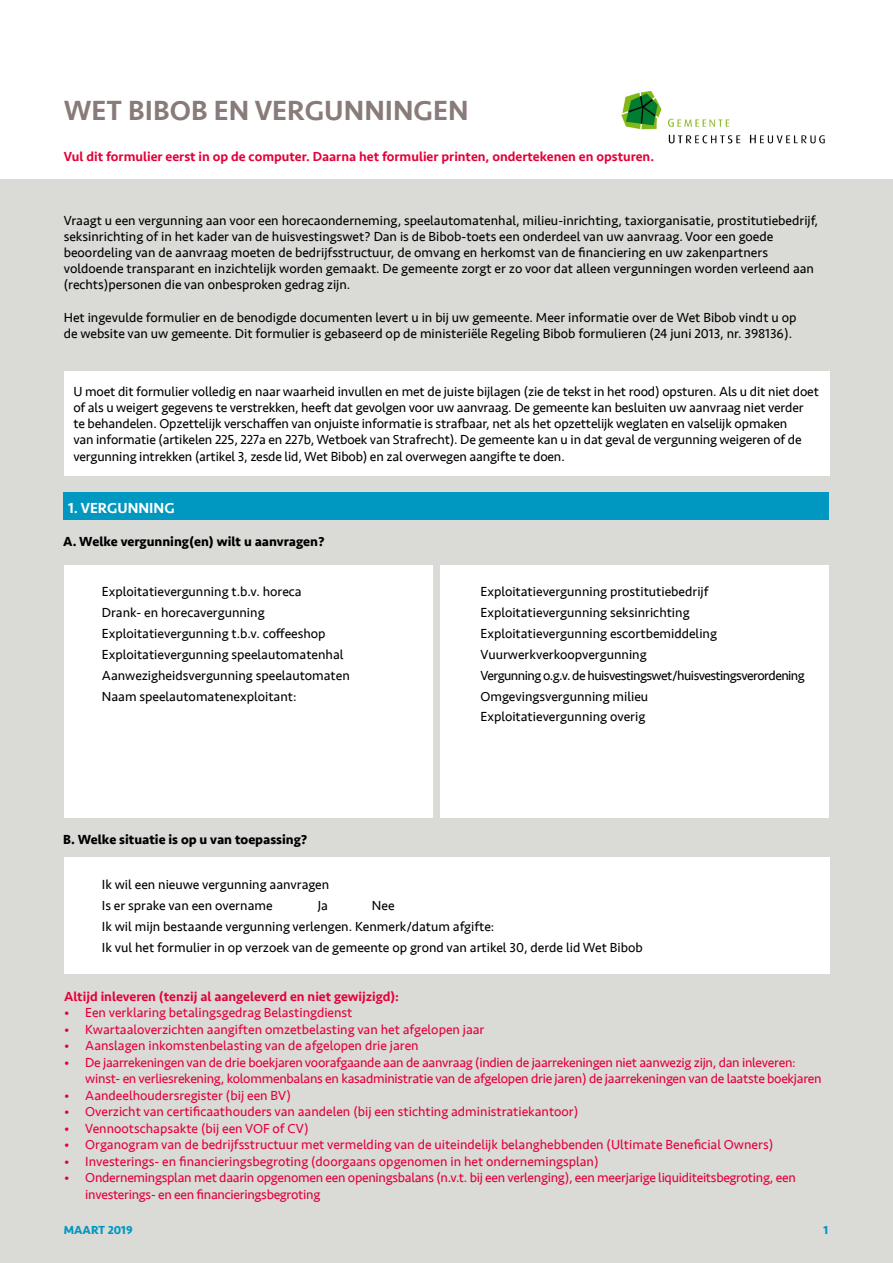
<style>
.page{position:relative;width:893px;height:1263px;background:#fff}
.page>*{position:absolute;margin:0;border:0;box-sizing:border-box;transform-origin:0 0}
.t1{font:500 28.5px "Seravek";color:#887b7a}
.Kopje_in_blauw_kader{font:500 15px "Seravek";color:#fff}
.Platte_Tekst_-_tabel{font:13.5px/16.2px "Seravek";color:#000}
.t2{font:13.5px/16.5px "Seravek";letter-spacing:-.005em;color:#e4003a}
.Platte_Tekst{font:500 13.5px "Seravek";color:#e4003a}
.Platte_Tekst_-_tabel-2{font:700 13.5px "Seravek";color:#000}
.Platte_Tekst_-_tabel-3{font:13.5px "Seravek";letter-spacing:-.04em;color:#000}
.Platte_Tekst_-_tabel-4{font:700 12px "Seravek";color:#0098c1}
</style>
<div class="page">
<img style="left:621px;top:90px;width:204px;height:54px">
<div style="left:0;top:180px;width:893px;height:1083px;background:#dadad7"></div>
<div style="left:64px;top:372px;width:765px;height:104px;background:#fff"></div>
<div style="left:64px;top:492px;width:765px;height:27px;background:#0098c1"></div>
<div style="left:64px;top:565px;width:368px;height:252px;background:#fff"></div>
<div style="left:441px;top:565px;width:388px;height:252px;background:#fff"></div>
<div style="left:64px;top:858px;width:765px;height:116px;background:#fff"></div>
<p class="t1" style="left:64px;top:93px;width:406px">WET BIBOB EN VERGUNNINGEN</p>
<p class="Platte_Tekst" style="left:64px;top:148px;width:592px">Vul dit formulier eerst in op de computer. Daarna het formulier printen, ondertekenen en opsturen.</p>
<p class="Platte_Tekst_-_tabel" style="left:64px;top:212px;width:756px">Vraagt u een vergunning aan voor een horecaonderneming, speelautomatenhal, milieu-inrichting, taxiorganisatie, prostitutiebedrijf, seksinrichting of in het kader van de huisvestingswet? Dan is de Bibob-toets een onderdeel van uw aanvraag. Voor een goede beoordeling van de aanvraag moeten de bedrijfsstructuur, de omvang en herkomst van de financiering en uw zakenpartners voldoende transparant en inzichtelijk worden gemaakt. De gemeente zorgt er zo voor dat alleen vergunningen worden verleend aan (rechts)personen die van onbesproken gedrag zijn.</p>
<p class="Platte_Tekst_-_tabel" style="left:64px;top:309px;width:734px">Het ingevulde formulier en de benodigde documenten levert u in bij uw gemeente. Meer informatie over de Wet Bibob vindt u op de website van uw gemeente. Dit formulier is gebaseerd op de ministeriële Regeling Bibob formulieren (24 juni 2013, nr. 398136).</p>
<p class="Platte_Tekst_-_tabel" style="left:73px;top:383px;width:747px">U moet dit formulier volledig en naar waarheid invullen en met de juiste bijlagen (zie de tekst in het rood) opsturen. Als u dit niet doet of als u weigert gegevens te verstrekken, heeft dat gevolgen voor uw aanvraag. De gemeente kan besluiten uw aanvraag niet verder<br>te behandelen. Opzettelijk verschaffen van onjuiste informatie is strafbaar, net als het opzettelijk weglaten en valselijk opmaken<br>van informatie (artikelen 225, 227a en 227b, Wetboek van Strafrecht). De gemeente kan u in dat geval de vergunning weigeren of de vergunning intrekken (artikel 3, zesde lid, Wet Bibob) en zal overwegen aangifte te doen.</p>
<p class="Kopje_in_blauw_kader" style="left:68px;top:498px;width:108px">1. VERGUNNING</p>
<p class="Platte_Tekst_-_tabel-2" style="left:63px;top:531px;width:263px">A. Welke vergunning(en) wilt u aanvragen?</p>
<p class="Platte_Tekst_-_tabel" style="left:102px;top:584px;width:201px">Exploitatievergunning t.b.v. horeca</p>
<p class="Platte_Tekst_-_tabel" style="left:102px;top:605px;width:164px">Drank- en horecavergunning</p>
<p class="Platte_Tekst_-_tabel" style="left:102px;top:626px;width:225px">Exploitatievergunning t.b.v. coffeeshop</p>
<p class="Platte_Tekst_-_tabel" style="left:102px;top:647px;width:243px">Exploitatievergunning speelautomatenhal</p>
<p class="Platte_Tekst_-_tabel" style="left:102px;top:668px;width:249px">Aanwezigheidsvergunning speelautomaten</p>
<p class="Platte_Tekst_-_tabel" style="left:102px;top:689px;width:196px">Naam speelautomatenexploitant:</p>
<p class="Platte_Tekst_-_tabel" style="left:480px;top:584px;width:230px">Exploitatievergunning prostitutiebedrijf</p>
<p class="Platte_Tekst_-_tabel" style="left:480px;top:605px;width:211px">Exploitatievergunning seksinrichting</p>
<p class="Platte_Tekst_-_tabel" style="left:480px;top:625px;width:238px">Exploitatievergunning escortbemiddeling</p>
<p class="Platte_Tekst_-_tabel" style="left:480px;top:646px;width:168px">Vuurwerkverkoopvergunning</p>
<p class="Platte_Tekst_-_tabel-3" style="left:480px;top:665px;width:326px">Vergunning o.g.v. de huisvestingswet/huisvestingsverordening</p>
<p class="Platte_Tekst_-_tabel" style="left:480px;top:688px;width:169px">Omgevingsvergunning milieu</p>
<p class="Platte_Tekst_-_tabel" style="left:480px;top:709px;width:166px">Exploitatievergunning overig</p>
<p class="Platte_Tekst_-_tabel-2" style="left:63px;top:829px;width:246px">B. Welke situatie is op u van toepassing?</p>
<p class="Platte_Tekst_-_tabel" style="left:102px;top:876px;width:229px">Ik wil een nieuwe vergunning aanvragen</p>
<p class="Platte_Tekst_-_tabel" style="left:102px;top:897px;width:172px">Is er sprake van een overname</p>
<p class="Platte_Tekst_-_tabel" style="left:318px;top:897px;width:12px">Ja</p>
<p class="Platte_Tekst_-_tabel" style="left:372px;top:897px;width:24px">Nee</p>
<p class="Platte_Tekst_-_tabel" style="left:102px;top:918px;width:394px">Ik wil mijn bestaande vergunning verlengen. Kenmerk/datum afgifte:</p>
<p class="Platte_Tekst_-_tabel" style="left:102px;top:939px;width:542px">Ik vul het formulier in op verzoek van de gemeente op grond van artikel 30, derde lid Wet Bibob</p>
<p class="Platte_Tekst" style="left:64px;top:988px;width:336px">Altijd inleveren (tenzij al aangeleverd en niet gewijzigd):</p>
<p class="t2" style="left:64px;top:1004px;width:290px">• Een verklaring betalingsgedrag Belastingdienst</p>
<p class="t2" style="left:64px;top:1021px;width:422px">• Kwartaaloverzichten aangiften omzetbelasting van het afgelopen jaar</p>
<p class="t2" style="left:64px;top:1037px;width:356px">• Aanslagen inkomstenbelasting van de afgelopen drie jaren</p>
<p class="t2" style="left:85px;top:1054px;width:738px;text-indent:-21px">• De jaarrekeningen van de drie boekjaren voorafgaande aan de aanvraag (indien de jaarrekeningen niet aanwezig zijn, dan inleveren: winst- en verliesrekening, kolommenbalans en kasadministratie van de afgelopen drie jaren) de jaarrekeningen van de laatste boekjaren</p>
<p class="t2" style="left:64px;top:1087px;width:228px">• Aandeelhoudersregister (bij een BV)</p>
<p class="t2" style="left:64px;top:1103px;width:516px">• Overzicht van certificaathouders van aandelen (bij een stichting administratiekantoor)</p>
<p class="t2" style="left:64px;top:1120px;width:246px">• Vennootschapsakte (bij een VOF of CV)</p>
<p class="t2" style="left:64px;top:1136px;width:711px">• Organogram van de bedrijfsstructuur met vermelding van de uiteindelijk belanghebbenden (Ultimate Beneficial Owners)</p>
<p class="t2" style="left:64px;top:1153px;width:536px">• Investerings- en financieringsbegroting (doorgaans opgenomen in het ondernemingsplan)</p>
<p class="t2" style="left:85px;top:1169px;width:712px;text-indent:-21px">• Ondernemingsplan met daarin opgenomen een openingsbalans (n.v.t. bij een verlenging), een meerjarige liquiditeitsbegroting, een investerings- en een financieringsbegroting</p>
<p class="Platte_Tekst_-_tabel-4" style="left:64px;top:1220px;width:70px">MAART 2019</p>
<p class="Platte_Tekst_-_tabel-4" style="left:824px;top:1220px;width:6px">1</p>
</div>
